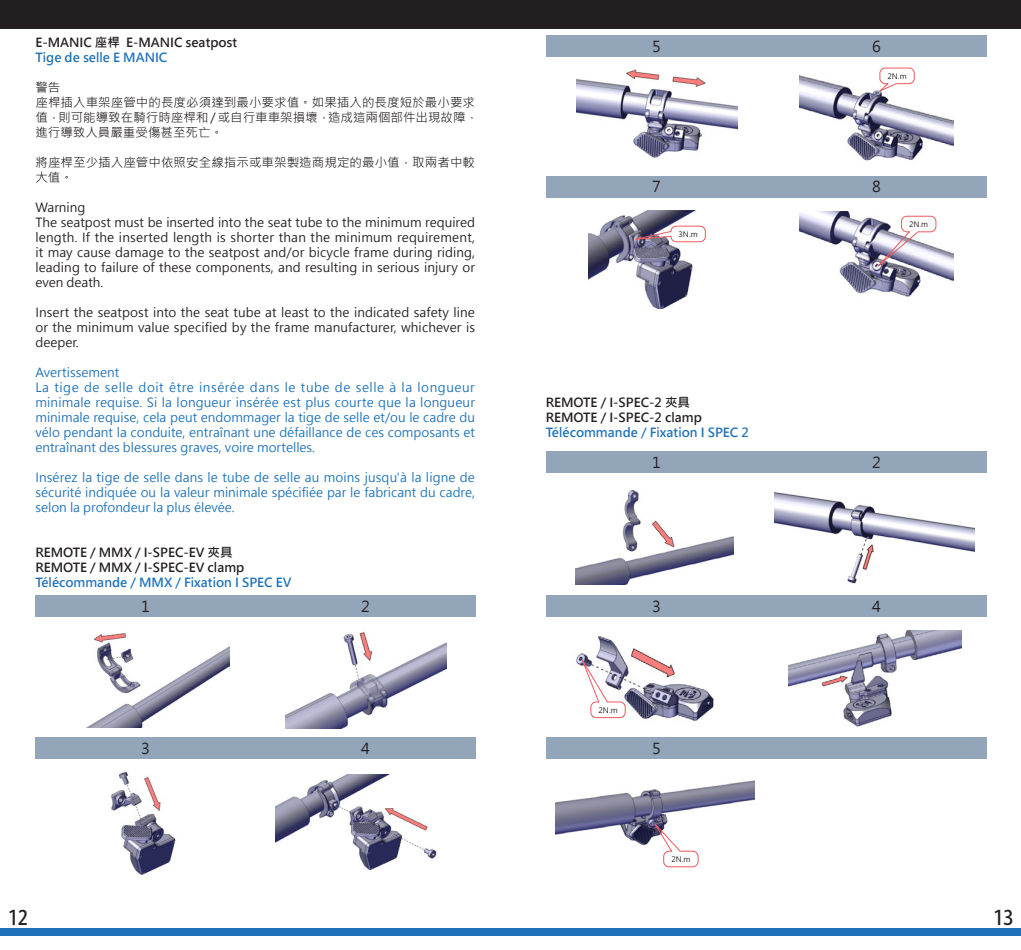
<style>
.page{position:relative;width:1021px;height:950px;background:#fff}
.page>*{position:absolute;margin:0;border:0;box-sizing:border-box;transform-origin:0 0}
.t1{font:700 20px "Adobe Fan Heiti Std";color:#231f20}
.t2{font:15px "Microsoft Jheng Hei";color:#231f20}
.t3{font:12.5px/15px "Microsoft Jheng Hei";letter-spacing:.005em;color:#231f20}
.t4{font:12.5px/15px "Microsoft Jheng Hei";color:#1f72ba;text-align:justify}
.t5{font:700 12.5px "Microsoft Jheng Hei";color:#231f20}
.t6{font:700 12.5px "Microsoft Jheng Hei";color:#1f72ba}
.t7{font:7.5px "Microsoft Jheng Hei";color:#231f20}
</style>
<div class="page">
<div style="left:0;top:0;width:1020px;height:28px;background:#231f20"></div>
<div style="left:0;top:928px;width:1020px;height:7px;background:#1f72ba"></div>
<img style="left:576px;top:490px;width:158px;height:94px">
<img style="left:774px;top:492px;width:200px;height:92px">
<img style="left:576px;top:636px;width:138px;height:85px">
<img style="left:788px;top:630px;width:173px;height:97px">
<img style="left:555px;top:780px;width:199px;height:88px">
<svg style="left:578px;top:653px;width:48px;height:65px"></svg>
<svg style="left:650px;top:818px;width:48px;height:49px"></svg>
<div style="left:546px;top:451px;width:440px;height:21px;background:#93a5b8"></div>
<div style="left:546px;top:595px;width:440px;height:22px;background:#93a5b8"></div>
<div style="left:546px;top:737px;width:440px;height:22px;background:#93a5b8"></div>
<img style="left:87px;top:633px;width:143px;height:94px">
<img style="left:285px;top:632px;width:161px;height:96px">
<img style="left:111px;top:771px;width:65px;height:103px">
<img style="left:276px;top:774px;width:161px;height:97px">
<img style="left:576px;top:69px;width:161px;height:89px">
<img style="left:799px;top:75px;width:154px;height:86px">
<img style="left:588px;top:211px;width:118px;height:98px">
<img style="left:799px;top:211px;width:154px;height:86px">
<svg style="left:877px;top:67px;width:38px;height:26px"></svg>
<div style="left:670px;top:226px;width:35px;height:16px;border:1px solid #ee5a5e;border-radius:5px"></div>
<svg style="left:870px;top:215px;width:66px;height:59px"></svg>
<div style="left:35px;top:595px;width:440px;height:22px;background:#93a5b8"></div>
<div style="left:35px;top:737px;width:440px;height:22px;background:#93a5b8"></div>
<div style="left:546px;top:35px;width:440px;height:22px;background:#93a5b8"></div>
<div style="left:546px;top:176px;width:440px;height:21px;background:#93a5b8"></div>
<p class="t5" style="left:35px;top:34px;width:203px">E-MANIC 座桿 E-MANIC seatpost</p>
<p class="t6" style="left:35px;top:49px;width:133px">Tige de selle E MANIC</p>
<p class="t3" style="left:35px;top:79px;width:26px">警告</p>
<p class="t3" style="left:35px;top:94px;width:444px">座桿插入車架座管中的長度必須達到最小要求值。如果插入的長度短於最小要求值，則可能導致在騎行時座桿和 / 或自行車車架損壞，造成這兩個部件出現故障，進行導致人員嚴重受傷甚至死亡。</p>
<p class="t3" style="left:35px;top:154px;width:441px">將座桿至少插入座管中依照安全線指示或車架製造商規定的最小值，取兩者中較大值。</p>
<p class="t3" style="left:35px;top:199px;width:51px">Warning</p>
<p class="t3" style="left:35px;top:214px;width:441px;text-align:justify">The seatpost must be inserted into the seat tube to the minimum required length. If the inserted length is shorter than the minimum requirement, it may cause damage to the seatpost and/or bicycle frame during riding, leading to failure of these components, and resulting in serious injury or even death.</p>
<p class="t3" style="left:35px;top:304px;width:441px;text-align:justify">Insert the seatpost into the seat tube at least to the indicated safety line or the minimum value specified by the frame manufacturer, whichever is deeper.</p>
<p class="t4" style="left:35px;top:364px;width:85px">Avertissement</p>
<p class="t4" style="left:35px;top:379px;width:441px">La tige de selle doit être insérée dans le tube de selle à la longueur minimale requise. Si la longueur insérée est plus courte que la longueur minimale requise, cela peut endommager la tige de selle et/ou le cadre du vélo pendant la conduite, entraînant une défaillance de ces composants et entraînant des blessures graves, voire mortelles.</p>
<p class="t4" style="left:35px;top:469px;width:441px">Insérez la tige de selle dans le tube de selle au moins jusqu'à la ligne de sécurité indiquée ou la valeur minimale spécifiée par le fabricant du cadre, selon la profondeur la plus élevée.</p>
<p class="t5" style="left:35px;top:544px;width:199px">REMOTE / MMX / I-SPEC-EV 夾具</p>
<p class="t5" style="left:35px;top:559px;width:210px">REMOTE / MMX / I-SPEC-EV clamp</p>
<p class="t6" style="left:35px;top:574px;width:257px">Télécommande / MMX / Fixation I SPEC EV</p>
<p class="t2" style="left:652px;top:37px;width:10px">5</p>
<p class="t2" style="left:872px;top:37px;width:10px">6</p>
<p class="t7" style="left:887px;top:71px;width:21px">2N.m</p>
<p class="t2" style="left:652px;top:177px;width:10px">7</p>
<p class="t2" style="left:872px;top:177px;width:10px">8</p>
<p class="t7" style="left:678px;top:229px;width:21px">3N.m</p>
<p class="t7" style="left:909px;top:219px;width:21px">2N.m</p>
<p class="t5" style="left:546px;top:395px;width:146px">REMOTE / I-SPEC-2 夾具</p>
<p class="t5" style="left:546px;top:410px;width:157px">REMOTE / I-SPEC-2 clamp</p>
<p class="t6" style="left:546px;top:425px;width:204px">Télécommande / Fixation I SPEC 2</p>
<p class="t2" style="left:652px;top:453px;width:10px">1</p>
<p class="t2" style="left:872px;top:453px;width:10px">2</p>
<p class="t2" style="left:141px;top:597px;width:10px">1</p>
<p class="t2" style="left:361px;top:597px;width:10px">2</p>
<p class="t2" style="left:652px;top:597px;width:10px">3</p>
<p class="t2" style="left:872px;top:597px;width:10px">4</p>
<p class="t7" style="left:598px;top:705px;width:21px">2N.m</p>
<p class="t2" style="left:141px;top:739px;width:10px">3</p>
<p class="t2" style="left:361px;top:739px;width:10px">4</p>
<p class="t2" style="left:652px;top:739px;width:10px">5</p>
<p class="t7" style="left:671px;top:854px;width:21px">2N.m</p>
<h1 class="t1" style="left:8px;top:905px;width:22px">12</h1>
<h1 class="t1" style="left:993px;top:905px;width:21px">13</h1>
</div>
